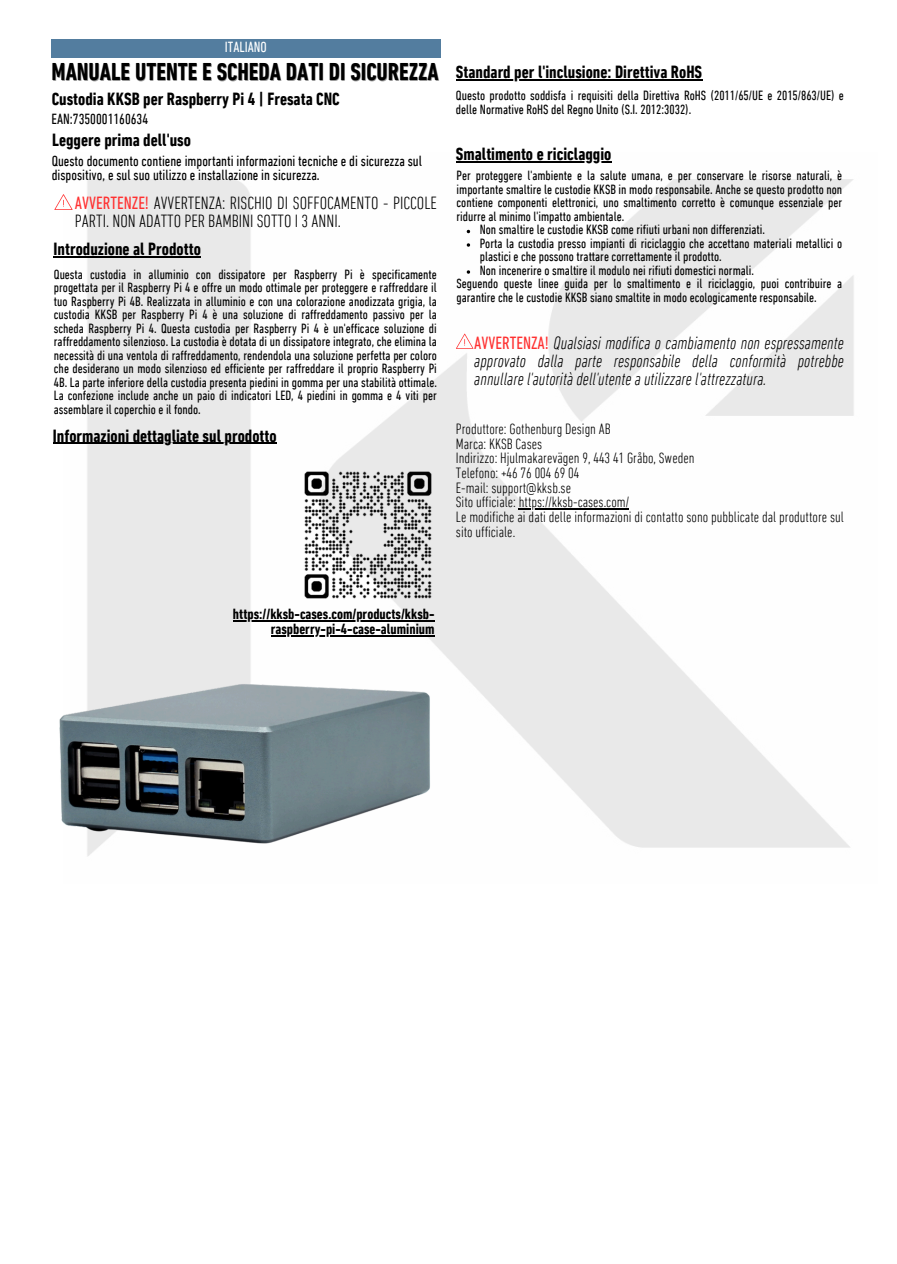
<style>
.page{position:relative;width:897px;height:1264px;background:#fff}
.page>*{position:absolute;margin:0;border:0;box-sizing:border-box;transform-origin:0 0}
.t1{font:700 condensed 24.75px "DIN Next LT Pro";color:#000}
.t2{font:700 condensed 18px "DIN Next LT Pro";color:#000}
.t3{font:italic 300 condensed 18px/18px "DIN Next LT Pro";color:#000;text-align:justify}
.t4{font:300 condensed 18px/18px "DIN Next LT Pro";color:#000}
.t5{font:300 condensed 15.15px "DIN Next LT Pro";color:#000}
.t6{font:condensed 15px/14.7px "DIN Next LT Pro";color:#000}
.t7{font:700 condensed 15px "DIN Next LT Pro";color:#000}
.t8{font:condensed 15px "DIN Next LT Pro";color:#fff}
.t9{font:condensed 13.65px/13.5px "DIN Next LT Pro";color:#000}
.s1{font-weight:400;color:#ff3131}
.s2{font-weight:400;font-style:normal;color:#ff3131}
</style>
<div class="page">
<div style="left:52px;top:39px;width:389px;height:18px;background:#537d9f"></div>
<img style="left:63px;top:161px;width:791px;height:695px">
<img style="left:59px;top:676px;width:375px;height:173px">
<img style="left:302px;top:470px;width:133px;height:129px">
<hr style="left:233px;top:620px;width:201px;height:1px;background:#000">
<hr style="left:271px;top:635px;width:163px;height:1px;background:#000">
<hr style="left:53px;top:443px;width:224px;height:1px;background:#000">
<svg style="left:456px;top:333px;width:17px;height:16px"></svg>
<hr style="left:456px;top:162px;width:155px;height:1px;background:#000">
<svg style="left:467px;top:243px;width:3px;height:4px"></svg>
<svg style="left:467px;top:270px;width:3px;height:4px"></svg>
<hr style="left:519px;top:508px;width:110px;height:1px;background:#000">
<hr style="left:456px;top:80px;width:246px;height:1px;background:#000">
<svg style="left:54px;top:194px;width:18px;height:16px"></svg>
<hr style="left:54px;top:256px;width:147px;height:1px;background:#000">
<h3 class="t8" style="left:225px;top:41px;width:44px">ITALIANO</h3>
<p class="t1" style="left:52px;top:61px;width:389px">MANUALE UTENTE E SCHEDA DATI DI SICUREZZA</p>
<p class="t2" style="left:52px;top:91px;width:289px">Custodia KKSB per Raspberry Pi 4 | Fresata CNC</p>
<p class="t6" style="left:52px;top:113px;width:98px">EAN:7350001160634</p>
<h3 class="t2" style="left:52px;top:132px;width:140px">Leggere prima dell'uso</h3>
<p class="t6" style="left:52px;top:154px;width:372px">Questo documento contiene importanti informazioni tecniche e di sicurezza sul dispositivo, e sul suo utilizzo e installazione in sicurezza.</p>
<h2 class="t4" style="left:75px;top:196px;width:363px"><span class="s1">AVVERTENZE!</span> AVVERTENZA: RISCHIO DI SOFFOCAMENTO - PICCOLE<br>PARTI. NON ADATTO PER BAMBINI SOTTO I 3 ANNI.</h2>
<h3 class="t2" style="left:54px;top:241px;width:149px">Introduzione al Prodotto</h3>
<p class="t9" style="left:54px;top:268px;width:384px;text-align:justify">Questa custodia in alluminio con dissipatore per Raspberry Pi è specificamente progettata per il Raspberry Pi 4 e offre un modo ottimale per proteggere e raffreddare il tuo Raspberry Pi 4B. Realizzata in alluminio e con una colorazione anodizzata grigia, la custodia KKSB per Raspberry Pi 4 è una soluzione di raffreddamento passivo per la scheda Raspberry Pi 4. Questa custodia per Raspberry Pi 4 è un'efficace soluzione di raffreddamento silenzioso. La custodia è dotata di un dissipatore integrato, che elimina la necessità di una ventola di raffreddamento, rendendola una soluzione perfetta per coloro che desiderano un modo silenzioso ed efficiente per raffreddare il proprio Raspberry Pi 4B. La parte inferiore della custodia presenta piedini in gomma per una stabilità ottimale.<br>La confezione include anche un paio di indicatori LED, 4 piedini in gomma e 4 viti per assemblare il coperchio e il fondo.</p>
<p class="t2" style="left:53px;top:428px;width:225px">Informazioni dettagliate sul prodotto</p>
<h6 class="t2" style="left:456px;top:65px;width:248px">Standard per l'inclusione: Direttiva RoHS</h6>
<p class="t9" style="left:456px;top:90px;width:389px">Questo prodotto soddisfa i requisiti della Direttiva RoHS (2011/65/UE e 2015/863/UE) e delle Normative RoHS del Regno Unito (S.I. 2012:3032).</p>
<p class="t2" style="left:456px;top:147px;width:157px">Smaltimento e riciclaggio</p>
<h4 class="t9" style="left:456px;top:170px;width:387px;text-align:justify">Per proteggere l'ambiente e la salute umana, e per conservare le risorse naturali, è importante smaltire le custodie KKSB in modo responsabile. Anche se questo prodotto non contiene componenti elettronici, uno smaltimento corretto è comunque essenziale per ridurre al minimo l'impatto ambientale.</h4>
<p class="t9" style="left:480px;top:224px;width:287px">Non smaltire le custodie KKSB come rifiuti urbani non differenziati.</p>
<p class="t9" style="left:480px;top:238px;width:364px">Porta la custodia presso impianti di riciclaggio che accettano materiali metallici o plastici e che possono trattare correttamente il prodotto.</p>
<p class="t9" style="left:480px;top:265px;width:276px">Non incenerire o smaltire il modulo nei rifiuti domestici normali.</p>
<p class="t9" style="left:456px;top:278px;width:387px">Seguendo queste linee guida per lo smaltimento e il riciclaggio, puoi contribuire a garantire che le custodie KKSB siano smaltite in modo ecologicamente responsabile.</p>
<p class="t3" style="left:474px;top:335px;width:371px"><span class="s2">AVVERTENZA!</span> Qualsiasi modifica o cambiamento non espressamente approvato dalla parte responsabile della conformità potrebbe annullare l'autorità dell'utente a utilizzare l'attrezzatura.</p>
<p class="t5" style="left:456px;top:423px;width:156px">Produttore: Gothenburg Design AB</p>
<p class="t5" style="left:456px;top:437px;width:88px">Marca: KKSB Cases</p>
<p class="t5" style="left:456px;top:452px;width:240px">Indirizzo: Hjulmakarevägen 9, 443 41 Gråbo, Sweden</p>
<h3 class="t5" style="left:456px;top:467px;width:125px">Telefono: +46 76 004 69 04</h3>
<h5 class="t5" style="left:456px;top:481px;width:117px">E-mail: support@kksb.se</h5>
<h3 class="t5" style="left:456px;top:496px;width:175px">Sito ufficiale: https://kksb-cases.com/</h3>
<p class="t5" style="left:456px;top:510px;width:389px">Le modifiche ai dati delle informazioni di contatto sono pubblicate dal produttore sul</p>
<p class="t5" style="left:456px;top:525px;width:61px">sito ufficiale.</p>
<p class="t7" style="left:233px;top:608px;width:203px">https://kksb-cases.com/products/kksb-</p>
<h3 class="t7" style="left:271px;top:622px;width:165px">raspberry-pi-4-case-aluminium</h3>
</div>
